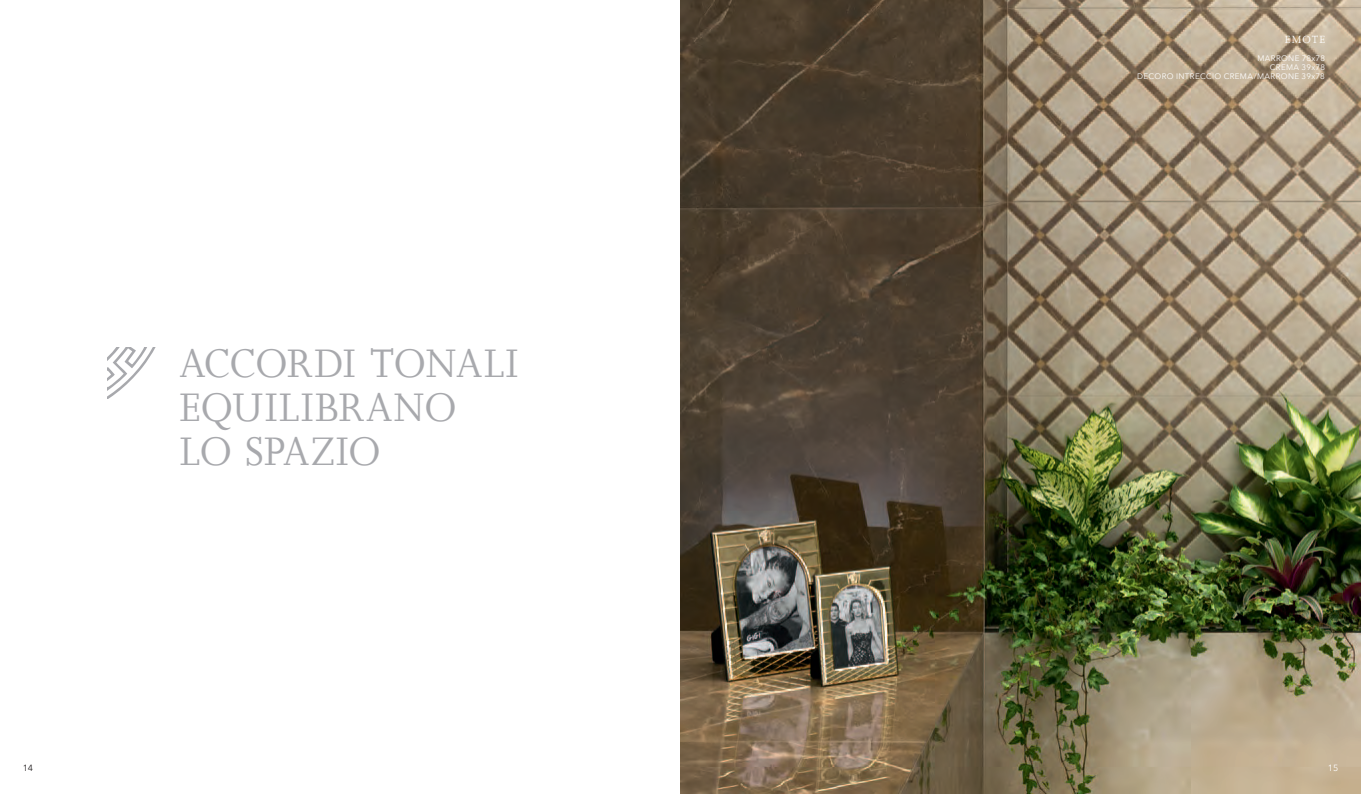
<style>
.page{position:relative;width:1361px;height:794px;background:#fff}
.page>*{position:absolute;margin:0;border:0;box-sizing:border-box;transform-origin:0 0}
.t1{font:45px/44px "Joanna";letter-spacing:.01em;color:#a8a9ad}
.t2{font:12px "Joanna MT Std";letter-spacing:.1em;color:#fff}
.t3{font:9px "Avenir Next";color:#231f20}
.t4{font:9px "Avenir Next";color:#fff}
.t5{font:8px/9px "Avenir Next";letter-spacing:.04em;color:#fff;text-align:right}
</style>
<div class="page">
<img style="left:680px;top:0;width:681px;height:794px">
<svg style="left:108px;top:347px;width:48px;height:52px"></svg>
<h1 class="t1" style="left:179px;top:341px;width:341px">ACCORDI TONALI<br>EQUILIBRANO<br>LO SPAZIO</h1>
<h2 class="t2" style="left:1285px;top:33px;width:42px">EMOTE</h2>
<p class="t5" style="left:1137px;top:54px;width:189px">MARRONE 78x78<br>CREMA 39x78<br>DECORO INTRECCIO CREMA/MARRONE 39x78</p>
<p class="t3" style="left:23px;top:763px;width:12px">14</p>
<p class="t4" style="left:1328px;top:763px;width:12px">15</p>
</div>
